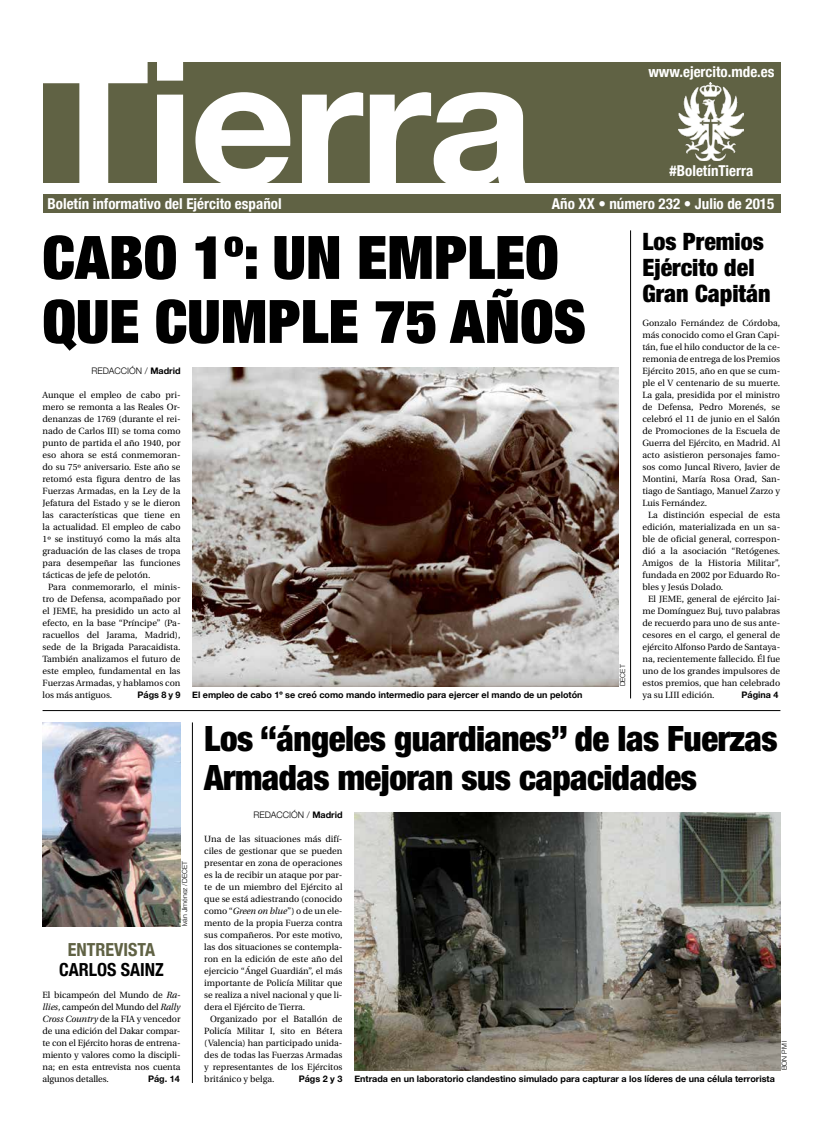
<style>
.page{position:relative;width:823px;height:1134px;background:#fff}
.page>*{position:absolute;margin:0;border:0;box-sizing:border-box;transform-origin:0 0}
.t1{font:700 175px "Helvetica Neue";letter-spacing:-.02em;color:#fff;scale:1.05 1}
.t2{font:900 expanded 60px/64px "Helvetica Neue";color:#000}
.t3{font:900 condensed 35px/39px "Helvetica Neue";letter-spacing:-.015em;color:#000}
.t4{font:900 condensed 24px/26px "Helvetica Neue";color:#000}
.t5{font:700 condensed 18px/20px "Helvetica Neue";color:#000;text-align:center}
.t6{font:700 condensed 15px "Helvetica Neue";color:#fff}
.t7{font:9px/12px "Utopia";color:#000;text-align:justify}
.t8{font:700 9px "Helvetica Neue";color:#000}
.t9{font:300 9px "Helvetica Neue";color:#000}
.t10{font:300 7px "Helvetica Neue";color:#000}
.s1{font-weight:700}
.s2{font-style:italic}
.s3{color:#606244}
</style>
<div class="page">
<div style="left:43px;top:62px;width:737px;height:120px;background:#606244"></div>
<div style="left:43px;top:194px;width:737px;height:19px;background:#606244"></div>
<img style="left:678px;top:82px;width:65px;height:79px">
<img style="left:192px;top:368px;width:426px;height:318px">
<hr style="left:192px;top:722px;width:1px;height:361px;background:#000">
<img style="left:354px;top:812px;width:425px;height:258px">
<img style="left:43px;top:722px;width:137px;height:204px">
<hr style="left:43px;top:710px;width:737px;height:1px;background:#000">
<hr style="left:630px;top:230px;width:1px;height:468px;background:#000">
<p class="t1" style="left:38px;top:-15px;width:473px">Tierra</p>
<p class="t6" style="left:47px;top:191px;width:235px">Boletín informativo del Ejército español</p>
<p class="t6" style="left:551px;top:191px;width:224px">Año XX • número 232 • Julio de 2015</p>
<p class="t6" style="left:648px;top:60px;width:128px">www.ejercito.mde.es</p>
<p class="t6" style="left:669px;top:158px;width:85px">#BoletínTierra</p>
<p class="t4" style="left:642px;top:228px;width:130px">Los Premios<br>Ejército del<br>Gran Capitán</p>
<p class="t7" style="left:642px;top:317px;width:139px">Gonzalo Fernández de Córdoba,</p>
<p class="t7" style="left:642px;top:329px;width:139px">más conocido como el Gran Capi-</p>
<p class="t7" style="left:642px;top:341px;width:139px">tán, fue el hilo conductor de la ce-</p>
<p class="t7" style="left:642px;top:353px;width:139px">remonia de entrega de los Premios</p>
<p class="t7" style="left:642px;top:365px;width:139px">Ejército 2015, año en que se cum-</p>
<p class="t7" style="left:642px;top:377px;width:139px">ple el V centenario de su muerte.</p>
<p class="t7" style="left:642px;top:389px;width:139px">La gala, presidida por el ministro</p>
<p class="t7" style="left:642px;top:401px;width:139px">de Defensa, Pedro Morenés, se</p>
<p class="t7" style="left:642px;top:413px;width:139px">celebró el 11 de junio en el Salón</p>
<p class="t7" style="left:642px;top:425px;width:139px">de Promociones de la Escuela de</p>
<p class="t7" style="left:642px;top:437px;width:139px">Guerra del Ejército, en Madrid. Al</p>
<p class="t7" style="left:642px;top:449px;width:139px">acto asistieron personajes famo-</p>
<p class="t7" style="left:642px;top:461px;width:139px">sos como Juncal Rivero, Javier de</p>
<p class="t7" style="left:642px;top:473px;width:139px">Montini, María Rosa Orad, San-</p>
<p class="t7" style="left:642px;top:485px;width:139px">tiago de Santiago, Manuel Zarzo y</p>
<p class="t7" style="left:642px;top:497px;width:66px">Luis Fernández.</p>
<p class="t7" style="left:647px;top:509px;width:133px">La distinción especial de esta</p>
<p class="t7" style="left:642px;top:521px;width:139px">edición, materializada en un sa-</p>
<p class="t7" style="left:642px;top:533px;width:139px">ble de oficial general, correspon-</p>
<p class="t7" style="left:642px;top:545px;width:139px">dió a la asociación “Retógenes.</p>
<p class="t7" style="left:642px;top:557px;width:139px">Amigos de la Historia Militar”,</p>
<p class="t7" style="left:642px;top:569px;width:139px">fundada en 2002 por Eduardo Ro-</p>
<p class="t7" style="left:642px;top:581px;width:82px">bles y Jesús Dolado.</p>
<p class="t7" style="left:647px;top:593px;width:133px">El JEME, general de ejército Jai-</p>
<p class="t7" style="left:642px;top:605px;width:139px">me Domínguez Buj, tuvo palabras</p>
<p class="t7" style="left:642px;top:617px;width:139px">de recuerdo para uno de sus ante-</p>
<p class="t7" style="left:642px;top:629px;width:139px">cesores en el cargo, el general de</p>
<p class="t7" style="left:642px;top:641px;width:139px">ejército Alfonso Pardo de Santaya-</p>
<p class="t7" style="left:642px;top:653px;width:139px">na, recientemente fallecido. Él fue</p>
<p class="t7" style="left:642px;top:665px;width:139px">uno de los grandes impulsores de</p>
<p class="t7" style="left:642px;top:677px;width:139px">estos premios, que han celebrado</p>
<p class="t7" style="left:642px;top:689px;width:74px">ya su LIII edición.</p>
<p class="t8" style="left:741px;top:688px;width:38px">Página 4</p>
<p class="t2" style="left:43px;top:224px;width:544px">CABO 1º: UN EMPLEO<br>QUE CUMPLE 75 AÑOS</p>
<p class="t9" style="left:91px;top:364px;width:91px">REDACCIÓN / <span class="s1">Madrid</span></p>
<p class="t7" style="left:43px;top:389px;width:139px">Aunque el empleo de cabo pri-</p>
<p class="t7" style="left:43px;top:401px;width:139px">mero se remonta a las Reales Or-</p>
<p class="t7" style="left:43px;top:413px;width:139px">denanzas de 1769 (durante el rei-</p>
<p class="t7" style="left:43px;top:425px;width:139px">nado de Carlos III) se toma como</p>
<p class="t7" style="left:43px;top:437px;width:139px">punto de partida el año 1940, por</p>
<p class="t7" style="left:43px;top:449px;width:139px">eso ahora se está conmemoran-</p>
<p class="t7" style="left:43px;top:461px;width:139px">do su 75º aniversario. Este año se</p>
<p class="t7" style="left:43px;top:473px;width:139px">retomó esta figura dentro de las</p>
<p class="t7" style="left:43px;top:485px;width:139px">Fuerzas Armadas, en la Ley de la</p>
<p class="t7" style="left:43px;top:497px;width:139px">Jefatura del Estado y se le dieron</p>
<p class="t7" style="left:43px;top:509px;width:139px">las características que tiene en</p>
<p class="t7" style="left:43px;top:521px;width:139px">la actualidad. El empleo de cabo</p>
<p class="t7" style="left:43px;top:533px;width:139px">1º se instituyó como la más alta</p>
<p class="t7" style="left:43px;top:545px;width:139px">graduación de las clases de tropa</p>
<p class="t7" style="left:43px;top:557px;width:139px">para desempeñar las funciones</p>
<p class="t7" style="left:43px;top:569px;width:109px">tácticas de jefe de pelotón.</p>
<p class="t7" style="left:48px;top:581px;width:134px">Para conmemorarlo, el minis-</p>
<p class="t7" style="left:43px;top:593px;width:139px">tro de Defensa, acompañado por</p>
<p class="t7" style="left:43px;top:605px;width:139px">el JEME, ha presidido un acto al</p>
<p class="t7" style="left:43px;top:617px;width:139px">efecto, en la base “Príncipe” (Pa-</p>
<p class="t7" style="left:43px;top:629px;width:139px">racuellos del Jarama, Madrid),</p>
<p class="t7" style="left:43px;top:641px;width:139px">sede de la Brigada Paracaidista.</p>
<p class="t7" style="left:43px;top:653px;width:139px">También analizamos el futuro de</p>
<p class="t7" style="left:43px;top:665px;width:139px">este empleo, fundamental en las</p>
<p class="t7" style="left:43px;top:677px;width:139px">Fuerzas Armadas, y hablamos con</p>
<p class="t7" style="left:43px;top:689px;width:71px">los más antiguos.</p>
<p class="t8" style="left:137px;top:688px;width:44px">Págs 8 y 9</p>
<p class="t10" style="left:616px;top:686px;width:23px;rotate:-90deg">DECET</p>
<p class="t3" style="left:204px;top:718px;width:574px">Los “ángeles guardianes” de las Fuerzas<br>Armadas mejoran sus capacidades</p>
<p class="t9" style="left:253px;top:808px;width:91px">REDACCIÓN / <span class="s1">Madrid</span></p>
<p class="t7" style="left:204px;top:833px;width:140px">Una de las situaciones más difí-</p>
<p class="t7" style="left:204px;top:845px;width:140px">ciles de gestionar que se pueden</p>
<p class="t7" style="left:204px;top:857px;width:140px">presentar en zona de operaciones</p>
<p class="t7" style="left:204px;top:869px;width:140px">es la de recibir un ataque por par-</p>
<p class="t7" style="left:204px;top:881px;width:140px">te de un miembro del Ejército al</p>
<p class="t7" style="left:204px;top:893px;width:140px">que se está adiestrando (conocido</p>
<p class="t7" style="left:204px;top:905px;width:140px">como “<span class="s2">Green on blue</span>”) o de un ele-</p>
<p class="t7" style="left:204px;top:917px;width:140px">mento de la propia Fuerza contra</p>
<p class="t7" style="left:204px;top:929px;width:140px">sus compañeros. Por este motivo,</p>
<p class="t7" style="left:204px;top:941px;width:140px">las dos situaciones se contempla-</p>
<p class="t7" style="left:204px;top:953px;width:140px">ron en la edición de este año del</p>
<p class="t7" style="left:204px;top:965px;width:140px">ejercicio “Ángel Guardián”, el más</p>
<p class="t7" style="left:204px;top:977px;width:140px">importante de Policía Militar que</p>
<p class="t7" style="left:204px;top:989px;width:140px">se realiza a nivel nacional y que li-</p>
<p class="t7" style="left:204px;top:1001px;width:102px">dera el Ejército de Tierra.</p>
<p class="t7" style="left:210px;top:1013px;width:134px">Organizado por el Batallón de</p>
<p class="t7" style="left:204px;top:1025px;width:140px">Policía Militar I, sito en Bétera</p>
<p class="t7" style="left:204px;top:1037px;width:140px">(Valencia) han participado unida-</p>
<p class="t7" style="left:204px;top:1049px;width:140px">des de todas las Fuerzas Armadas</p>
<p class="t7" style="left:204px;top:1061px;width:140px">y representantes de los Ejércitos</p>
<p class="t7" style="left:204px;top:1073px;width:72px">británico y belga.</p>
<p class="t8" style="left:298px;top:1072px;width:45px">Págs 2 y 3</p>
<p class="t8" style="left:192px;top:688px;width:391px">El empleo de cabo 1º se creó como mando intermedio para ejercer el mando de un pelotón</p>
<p class="t10" style="left:179px;top:926px;width:67px;rotate:-90deg">Iván Jiménez /DECET</p>
<p class="t5" style="left:59px;top:938px;width:106px"><span class="s3">ENTREVISTA<br></span>CARLOS SAINZ</p>
<p class="t7" style="left:43px;top:989px;width:139px">El bicampeón del Mundo de <span class="s2">Ra&shy;llies</span>, campeón del Mundo del <span class="s2">Rally Cross Country</span> de la FIA y vencedor de una edición del Dakar compar&shy;te con el Ejército horas de entrena&shy;miento y valores como la discipli&shy;na; en esta entrevista nos cuenta algunos detalles.</p>
<p class="t10" style="left:778px;top:1070px;width:32px;rotate:-90deg">BON PM I</p>
<p class="t8" style="left:148px;top:1072px;width:33px">Pág. 14</p>
<p class="t8" style="left:354px;top:1072px;width:421px">Entrada en un laboratorio clandestino simulado para capturar a los líderes de una célula terrorista</p>
</div>
